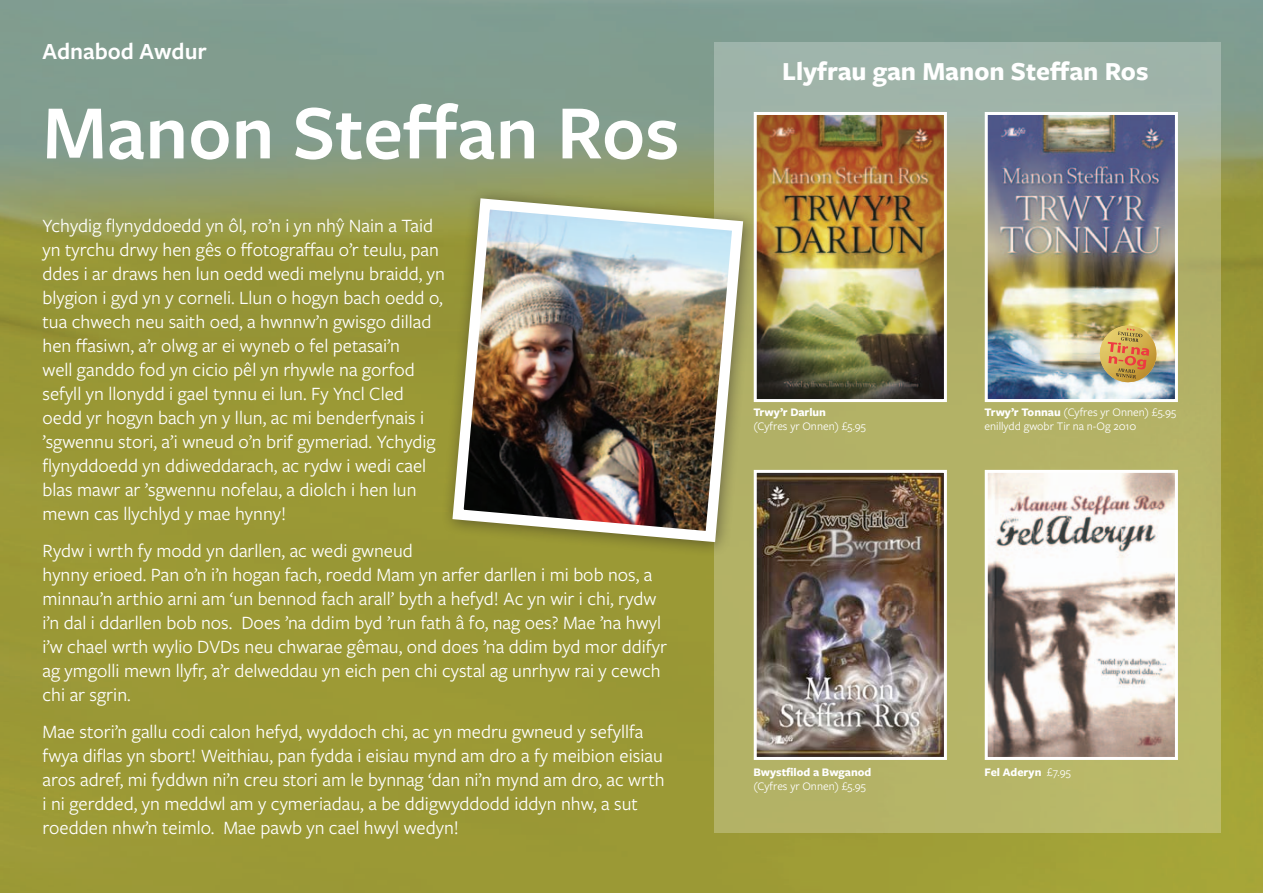
<style>
.page{position:relative;width:1263px;height:893px;background:#fff}
.page>*{position:absolute;margin:0;border:0;box-sizing:border-box;transform-origin:0 0}
.t1{font:600 79.5px "Freight Sans Pro";color:#fff}
.t2{font:700 27px "Freight Sans Pro";color:#fff}
.t3{font:600 24px "Freight Sans Pro";color:#fff}
.t4{font:19.5px/24px "Freight Sans Pro";color:#fff}
.t5{font:12px/14.4px "Freight Sans Pro";color:#fff}
.t6{font:700 12px "Freight Sans Pro";color:#fff}
.s1{font-weight:700}
.s2{font-weight:400}
</style>
<div class="page">
<img style="left:0;top:0;width:1263px;height:893px">
<svg style="left:714px;top:43px;width:506px;height:790px;background:#afb378"></svg>
<img style="left:758px;top:116px;width:185px;height:282px">
<div style="left:754px;top:112px;width:193px;height:290px;border:3px solid #fff"></div>
<img style="left:758px;top:474px;width:185px;height:282px">
<div style="left:754px;top:470px;width:193px;height:290px;border:3px solid #fff"></div>
<img style="left:989px;top:116px;width:185px;height:282px">
<div style="left:985px;top:112px;width:193px;height:290px;border:3px solid #fff"></div>
<img style="left:989px;top:474px;width:185px;height:282px">
<div style="left:985px;top:470px;width:193px;height:290px;border:3px solid #fff"></div>
<div style="left:440px;top:186px;width:318px;height:371px;background:#231f20;opacity:.5"></div>
<img style="left:447px;top:193px;width:302px;height:355px">
<img style="left:1098px;top:324px;width:60px;height:60px">
<p class="t3" style="left:43px;top:35px;width:166px">Adnabod Awdur</p>
<h1 class="t1" style="left:43px;top:78px;width:638px">Manon Steffan Ros</h1>
<p class="t4" style="left:43px;top:213px;width:404px">Ychydig flynyddoedd yn ôl, ro’n i yn nhŷ Nain a Taid yn tyrchu drwy hen gês o ffotograffau o’r teulu, pan ddes i ar draws hen lun oedd wedi melynu braidd, yn blygion i gyd yn y corneli. Llun o hogyn bach oedd o, tua chwech neu saith oed, a hwnnw’n gwisgo dillad hen ffasiwn, a’r olwg ar ei wyneb o fel petasai’n<br>well ganddo fod yn cicio pêl yn rhywle na gorfod sefyll yn llonydd i gael tynnu ei lun. Fy Yncl Cled oedd yr hogyn bach yn y llun, ac mi benderfynais i ’sgwennu stori, a’i wneud o’n brif gymeriad. Ychydig flynyddoedd yn ddiweddarach, ac rydw i wedi cael blas mawr ar ’sgwennu nofelau, a diolch i hen lun mewn cas llychlyd y mae hynny!</p>
<p class="t4" style="left:43px;top:538px;width:626px">Rydw i wrth fy modd yn darllen, ac wedi gwneud<br>hynny erioed. Pan o’n i’n hogan fach, roedd Mam yn arfer darllen i mi bob nos, a minnau’n arthio arni am ‘un bennod fach arall’ byth a hefyd! Ac yn wir i chi, rydw i’n dal i ddarllen bob nos. Does ’na ddim byd ’run fath â fo, nag oes? Mae ’na hwyl i’w chael wrth wylio DVDs neu chwarae gêmau, ond does ’na ddim byd mor ddifyr ag ymgolli mewn llyfr, a’r delweddau yn eich pen chi cystal ag unrhyw rai y cewch chi ar sgrin.</p>
<p class="t4" style="left:43px;top:718px;width:624px">Mae stori’n gallu codi calon hefyd, wyddoch chi, ac yn medru gwneud y sefyllfa fwya diflas yn sbort! Weithiau, pan fydda i eisiau mynd am dro a fy meibion eisiau aros adref, mi fyddwn ni’n creu stori am le bynnag ‘dan ni’n mynd am dro, ac wrth i ni gerdded, yn meddwl am y cymeriadau, a be ddigwyddodd iddyn nhw, a sut roedden nhw’n teimlo. Mae pawb yn cael hwyl wedyn!</p>
<h2 class="t2" style="left:782px;top:53px;width:368px">Llyfrau gan Manon Steffan Ros</h2>
<p class="t6" style="left:753px;top:404px;width:74px">Trwy’r Darlun</p>
<p class="t5" style="left:753px;top:419px;width:114px">(Cyfres yr Onnen) £5.95</p>
<p class="t5" style="left:984px;top:404px;width:193px"><span class="s1">Trwy’r Tonnau</span> (Cyfres yr Onnen) £5.95 enillydd gwobr Tir na n-Og 2010</p>
<p class="t6" style="left:753px;top:764px;width:119px">Bwystfilod a Bwganod</p>
<p class="t5" style="left:753px;top:779px;width:114px">(Cyfres yr Onnen) £5.95</p>
<p class="t6" style="left:984px;top:764px;width:88px">Fel Aderyn <span class="s2">£7.95</span></p>
</div>
